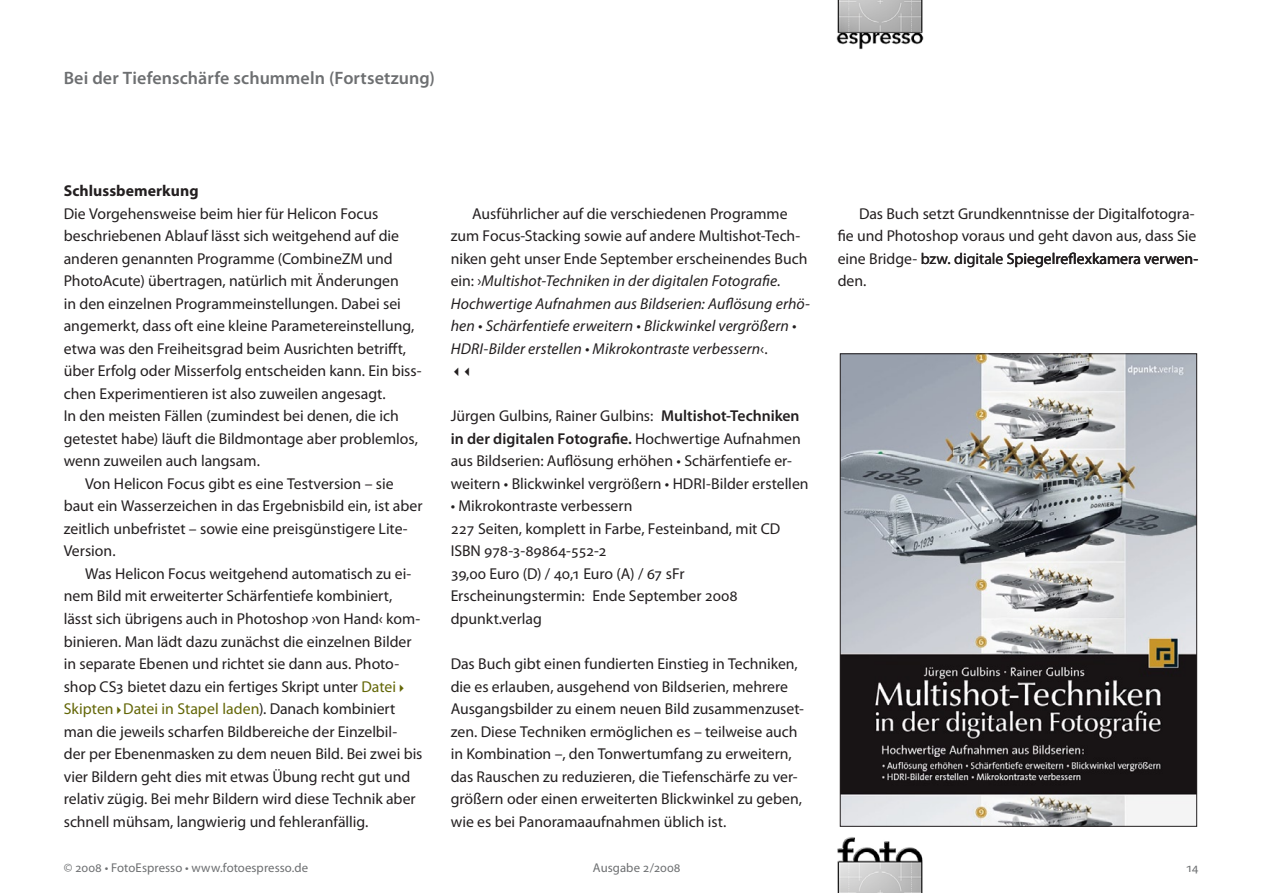
<style>
.page{position:relative;width:1263px;height:893px;background:#fff}
.page>*{position:absolute;margin:0;border:0;box-sizing:border-box;transform-origin:0 0}
.Titel_1_Fortsetzung{font:600 18px "Myriad Pro";letter-spacing:.005em;color:#6d6f71}
.P_intro_nospace{font:15.75px/22.5px "Myriad Pro";color:#231f20}
.P_x{font:15.75px/22.5px "Myriad Pro";color:#231f20}
.P_intro{font:15.75px/22.5px "Myriad Pro";color:#231f20}
.P_x-2{font:italic 15.75px/22.5px "Myriad Pro";letter-spacing:.005em;color:#231f20}
.t1{font:700 15.75px "Myriad Pro";letter-spacing:.005em;color:#231f20}
.P_x-3{font:13.5px "My Sym 2";color:#231f20}
.t2{font:12.75px "Myriad Pro";letter-spacing:.005em;color:#6d6f71}
.s1{color:#636606}
.s2{font-family:"My Sym 2";font-size:12px;color:#636606}
.s3{font-style:normal}
.s4{font-weight:600}
</style>
<div class="page">
<img style="left:836px;top:0;width:88px;height:50px">
<img style="left:837px;top:826px;width:91px;height:67px">
<img style="left:842px;top:356px;width:353px;height:468px">
<p class="Titel_1_Fortsetzung" style="left:64px;top:68px;width:373px">Bei der Tiefenschärfe schummeln (Fortsetzung)</p>
<h3 class="t1" style="left:64px;top:182px;width:136px">Schlussbemerkung</h3>
<p class="P_intro_nospace" style="left:64px;top:203px;width:359px">Die Vorgehensweise beim hier für Helicon Focus beschriebenen Ablauf lässt sich weitgehend auf die anderen genannten Programme (CombineZM und PhotoAcute) übertragen, natürlich mit Änderungen<br>in den einzelnen Programmeinstellungen. Dabei sei angemerkt, dass oft eine kleine Parametereinstellung, etwa was den Freiheitsgrad beim Ausrichten betrifft, über Erfolg oder Misserfolg entscheiden kann. Ein biss&shy;chen Experimentieren ist also zuweilen angesagt.</p>
<p class="P_intro_nospace" style="left:64px;top:405px;width:356px">In den meisten Fällen (zumindest bei denen, die ich getestet habe) läuft die Bildmontage aber problemlos, wenn zuweilen auch langsam.</p>
<p class="P_x" style="left:64px;top:473px;width:360px;text-indent:21px">Von Helicon Focus gibt es eine Testversion – sie baut ein Wasserzeichen in das Ergebnisbild ein, ist aber zeitlich unbefristet – sowie eine preisgünstigere Lite-Version.</p>
<p class="P_x" style="left:64px;top:563px;width:360px;text-indent:21px">Was Helicon Focus weitgehend automatisch zu ei&shy;nem Bild mit erweiterter Schärfentiefe kombiniert, lässt sich übrigens auch in Photoshop ›von Hand‹ kom&shy;binieren. Man lädt dazu zunächst die einzelnen Bilder in separate Ebenen und richtet sie dann aus. Photo&shy;shop CS3 bietet dazu ein fertiges Skript unter <span class="s1">Datei</span><span class="s2">r </span><span class="s1">Skipten</span><span class="s2">r</span><span class="s1">Datei in Stapel laden</span>). Danach kombiniert man die jeweils scharfen Bildbereiche der Einzelbil&shy;der per Ebenenmasken zu dem neuen Bild. Bei zwei bis vier Bildern geht dies mit etwas Übung recht gut und relativ zügig. Bei mehr Bildern wird diese Technik aber schnell mühsam, langwierig und fehleranfällig.</p>
<p class="P_x-2" style="left:451px;top:203px;width:361px;text-indent:21px"><span class="s3">Ausführlicher auf die verschiedenen Programme zum Focus-Stacking sowie auf andere Multishot-Tech&shy;niken geht unser Ende September erscheinendes Buch ein: ›</span>Multishot-Techniken in der digitalen Fotografie.<br>Hochwertige Aufnahmen aus Bildserien: Auflösung erhö&shy;hen • Schärfentiefe erweitern • Blickwinkel vergrößern • HDRI-Bilder erstellen • Mikrokontraste verbessern<span class="s3">‹.</span></p>
<p class="P_x-3" style="left:451px;top:364px;width:26px">ll</p>
<p class="P_intro_nospace" style="left:451px;top:405px;width:359px">Jürgen Gulbins, Rainer Gulbins: <span class="s4">Multishot-Techniken in der digitalen Fotografie.</span> Hochwertige Aufnahmen aus Bildserien: Auflösung erhöhen • Schärfentiefe er&shy;weitern • Blickwinkel vergrößern • HDRI-Bilder erstellen</p>
<p class="P_intro_nospace" style="left:451px;top:495px;width:183px">• Mikrokontraste verbessern</p>
<p class="P_intro_nospace" style="left:451px;top:518px;width:331px">227 Seiten, komplett in Farbe, Festeinband, mit CD<br>ISBN 978-3-89864-552-2<br>39,00 Euro (D) / 40,1 Euro (A) / 67 sFr</p>
<p class="P_intro_nospace" style="left:451px;top:585px;width:263px">Erscheinungstermin: Ende September 2008 dpunkt.verlag</p>
<p class="P_intro" style="left:451px;top:653px;width:355px">Das Buch gibt einen fundierten Einstieg in Techniken, die es erlauben, ausgehend von Bildserien, mehrere Ausgangsbilder zu einem neuen Bild zusammenzuset&shy;zen. Diese Techniken ermöglichen es – teilweise auch in Kombination –, den Tonwertumfang zu erweitern, das Rauschen zu reduzieren, die Tiefenschärfe zu ver&shy;größern oder einen erweiterten Blickwinkel zu geben, wie es bei Panoramaaufnahmen üblich ist.</p>
<p class="P_x" style="left:838px;top:203px;width:362px;text-indent:21px">Das Buch setzt Grundkenntnisse der Digitalfotogra&shy;fie und Photoshop voraus und geht davon aus, dass Sie eine Bridge- bzw. digitale Spiegelreflexkamera verwen&shy;den.</p>
<p class="t2" style="left:64px;top:860px;width:246px">© 2008 • FotoEspresso • www.fotoespresso.de</p>
<p class="t2" style="left:593px;top:860px;width:57px">Ausgabe 2/2008</p>
<p class="t2" style="left:1186px;top:860px;width:14px">14</p>
</div>
